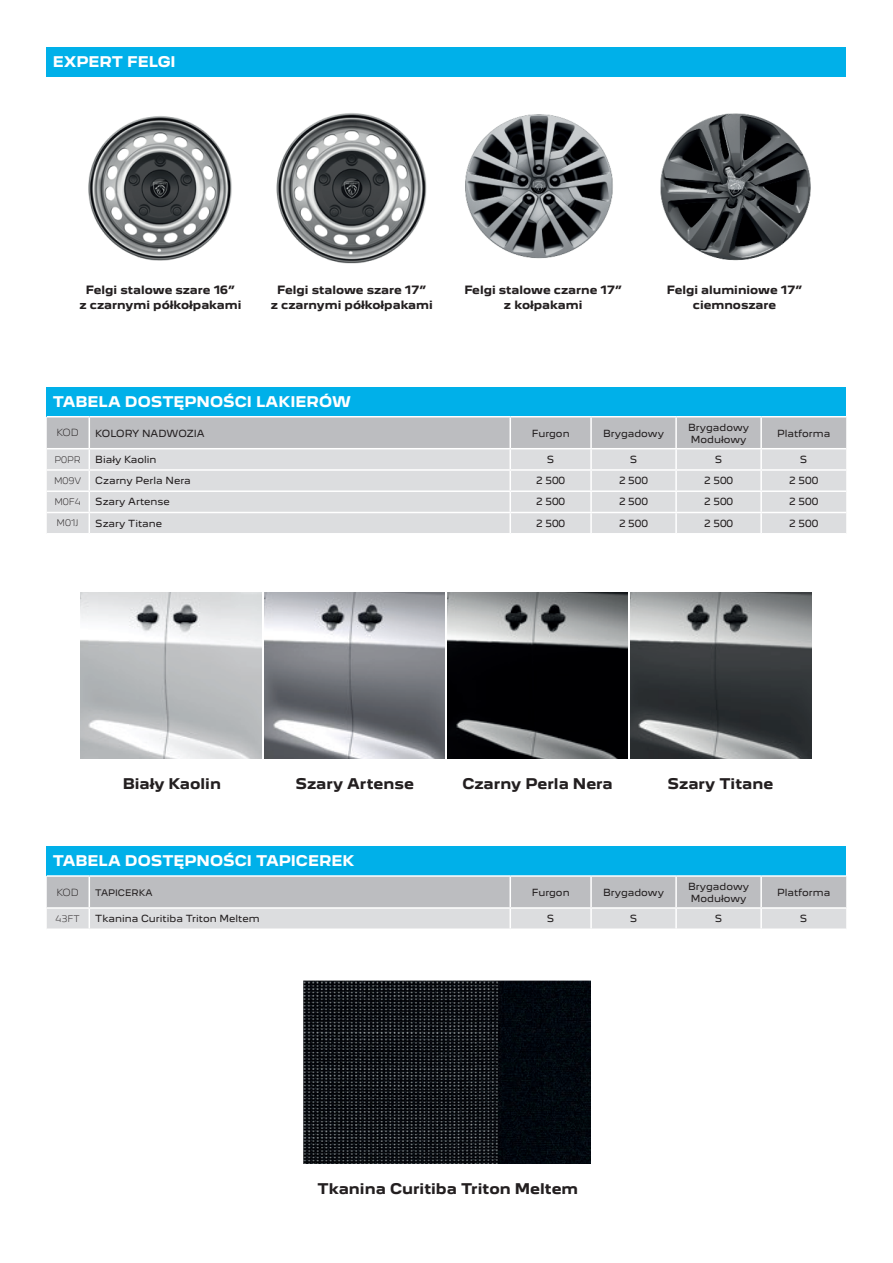
<style>
.page{position:relative;width:893px;height:1263px;background:#fff}
.page>*{position:absolute;margin:0;border:0;box-sizing:border-box;transform-origin:0 0}
.t1{font:700 13.5px "Peugeot New";color:#231f20}
.t2{font:700 13.5px "Peugeot New";color:#fff}
.t3{font:700 10.5px/15px "Peugeot New";color:#231f20;text-align:center}
.t4{font:9px/12px "Peugeot New";color:#231f20}
.t5{font:300 9px "Peugeot New";letter-spacing:-.035em;color:#231f20}
.t6{font:300 8.25px "Peugeot New";color:#231f20}
.t7{font:8.25px "Peugeot New";color:#231f20}
</style>
<div class="page">
<div style="left:47px;top:387px;width:799px;height:30px;background:#00b0e9"></div>
<svg style="left:47px;top:417px;width:799px;height:116px;background:#d5d6d8"></svg>
<hr style="left:510px;top:512px;width:81px;height:1px;background:#fff">
<hr style="left:509px;top:513px;width:2px;height:20px;background:#fff">
<hr style="left:591px;top:512px;width:85px;height:1px;background:#fff">
<hr style="left:590px;top:513px;width:2px;height:20px;background:#fff">
<hr style="left:676px;top:512px;width:85px;height:1px;background:#fff">
<hr style="left:675px;top:513px;width:2px;height:20px;background:#fff">
<hr style="left:761px;top:512px;width:85px;height:1px;background:#fff">
<hr style="left:760px;top:513px;width:2px;height:20px;background:#fff">
<hr style="left:47px;top:416px;width:42px;height:1px;background:#fff">
<hr style="left:89px;top:416px;width:421px;height:1px;background:#fff">
<hr style="left:510px;top:416px;width:81px;height:1px;background:#fff">
<hr style="left:591px;top:416px;width:85px;height:1px;background:#fff">
<hr style="left:676px;top:416px;width:85px;height:1px;background:#fff">
<hr style="left:761px;top:416px;width:85px;height:1px;background:#fff">
<div style="left:47px;top:47px;width:799px;height:30px;background:#00b0e9"></div>
<img style="left:88px;top:113px;width:339px;height:151px">
<img style="left:465px;top:114px;width:148px;height:145px">
<img style="left:660px;top:113px;width:151px;height:148px">
<div style="left:47px;top:846px;width:799px;height:30px;background:#00b0e9"></div>
<svg style="left:47px;top:877px;width:799px;height:51px;background:#cacbcd"></svg>
<hr style="left:47px;top:875px;width:42px;height:2px;background:#fff">
<hr style="left:89px;top:875px;width:421px;height:2px;background:#fff">
<hr style="left:510px;top:875px;width:81px;height:2px;background:#fff">
<hr style="left:591px;top:875px;width:85px;height:2px;background:#fff">
<hr style="left:676px;top:875px;width:85px;height:2px;background:#fff">
<hr style="left:761px;top:875px;width:85px;height:2px;background:#fff">
<img style="left:80px;top:592px;width:182px;height:166px">
<img style="left:265px;top:592px;width:180px;height:166px">
<img style="left:448px;top:592px;width:179px;height:166px">
<img style="left:630px;top:592px;width:182px;height:166px">
<img style="left:303px;top:980px;width:287px;height:183px">
<h1 class="t2" style="left:53px;top:53px;width:124px">EXPERT FELGI</h1>
<p class="t3" style="left:79px;top:283px;width:164px">Felgi stalowe szare 16”<br>z czarnymi półkołpakami</p>
<p class="t3" style="left:271px;top:283px;width:164px">Felgi stalowe szare 17”<br>z czarnymi półkołpakami</p>
<p class="t3" style="left:464px;top:283px;width:159px">Felgi stalowe czarne 17” z kołpakami</p>
<p class="t3" style="left:667px;top:283px;width:137px">Felgi aluminiowe 17” ciemnoszare</p>
<h1 class="t2" style="left:53px;top:392px;width:300px">TABELA DOSTĘPNOŚCI LAKIERÓW</h1>
<p class="t5" style="left:56px;top:427px;width:24px">KOD</p>
<p class="t4" style="left:95px;top:427px;width:111px">KOLORY NADWOZIA</p>
<p class="t4" style="left:532px;top:427px;width:40px">Furgon</p>
<p class="t4" style="left:603px;top:427px;width:62px">Brygadowy</p>
<p class="t4" style="left:688px;top:421px;width:62px">Brygadowy<br>Modułowy</p>
<p class="t4" style="left:777px;top:427px;width:55px">Platforma</p>
<p class="t6" style="left:54px;top:454px;width:28px">P0PR</p>
<p class="t4" style="left:95px;top:453px;width:63px">Biały Kaolin</p>
<p class="t4" style="left:547px;top:453px;width:9px">S</p>
<p class="t4" style="left:630px;top:453px;width:9px">S</p>
<p class="t4" style="left:715px;top:453px;width:9px">S</p>
<p class="t4" style="left:800px;top:453px;width:9px">S</p>
<p class="t6" style="left:54px;top:475px;width:29px">M09V</p>
<p class="t4" style="left:95px;top:475px;width:97px">Czarny Perla Nera</p>
<p class="t4" style="left:536px;top:475px;width:31px">2 500</p>
<p class="t4" style="left:619px;top:475px;width:31px">2 500</p>
<p class="t4" style="left:704px;top:475px;width:31px">2 500</p>
<p class="t4" style="left:789px;top:475px;width:31px">2 500</p>
<p class="t6" style="left:54px;top:496px;width:28px">M0F4</p>
<p class="t4" style="left:95px;top:496px;width:76px">Szary Artense</p>
<p class="t4" style="left:536px;top:496px;width:31px">2 500</p>
<p class="t4" style="left:619px;top:496px;width:31px">2 500</p>
<p class="t4" style="left:704px;top:496px;width:31px">2 500</p>
<p class="t4" style="left:789px;top:496px;width:31px">2 500</p>
<p class="t6" style="left:57px;top:518px;width:24px">M01J</p>
<p class="t4" style="left:95px;top:517px;width:68px">Szary Titane</p>
<p class="t4" style="left:536px;top:517px;width:31px">2 500</p>
<p class="t4" style="left:619px;top:517px;width:31px">2 500</p>
<p class="t4" style="left:704px;top:517px;width:31px">2 500</p>
<p class="t4" style="left:789px;top:517px;width:31px">2 500</p>
<h1 class="t1" style="left:123px;top:774px;width:100px">Biały Kaolin</h1>
<h1 class="t1" style="left:295px;top:774px;width:120px">Szary Artense</h1>
<h1 class="t1" style="left:462px;top:774px;width:152px">Czarny Perla Nera</h1>
<h1 class="t1" style="left:667px;top:774px;width:107px">Szary Titane</h1>
<h1 class="t2" style="left:53px;top:852px;width:303px">TABELA DOSTĘPNOŚCI TAPICEREK</h1>
<p class="t5" style="left:56px;top:886px;width:24px">KOD</p>
<p class="t7" style="left:95px;top:887px;width:59px">TAPICERKA</p>
<p class="t4" style="left:532px;top:886px;width:40px">Furgon</p>
<p class="t4" style="left:603px;top:886px;width:62px">Brygadowy</p>
<p class="t4" style="left:688px;top:880px;width:62px">Brygadowy<br>Modułowy</p>
<p class="t4" style="left:777px;top:886px;width:55px">Platforma</p>
<p class="t6" style="left:56px;top:913px;width:26px">43FT</p>
<p class="t4" style="left:95px;top:913px;width:166px">Tkanina Curitiba Triton Meltem</p>
<p class="t4" style="left:547px;top:913px;width:9px">S</p>
<p class="t4" style="left:630px;top:913px;width:9px">S</p>
<p class="t4" style="left:715px;top:913px;width:9px">S</p>
<p class="t4" style="left:800px;top:913px;width:9px">S</p>
<h1 class="t1" style="left:318px;top:1179px;width:262px">Tkanina Curitiba Triton Meltem</h1>
</div>
